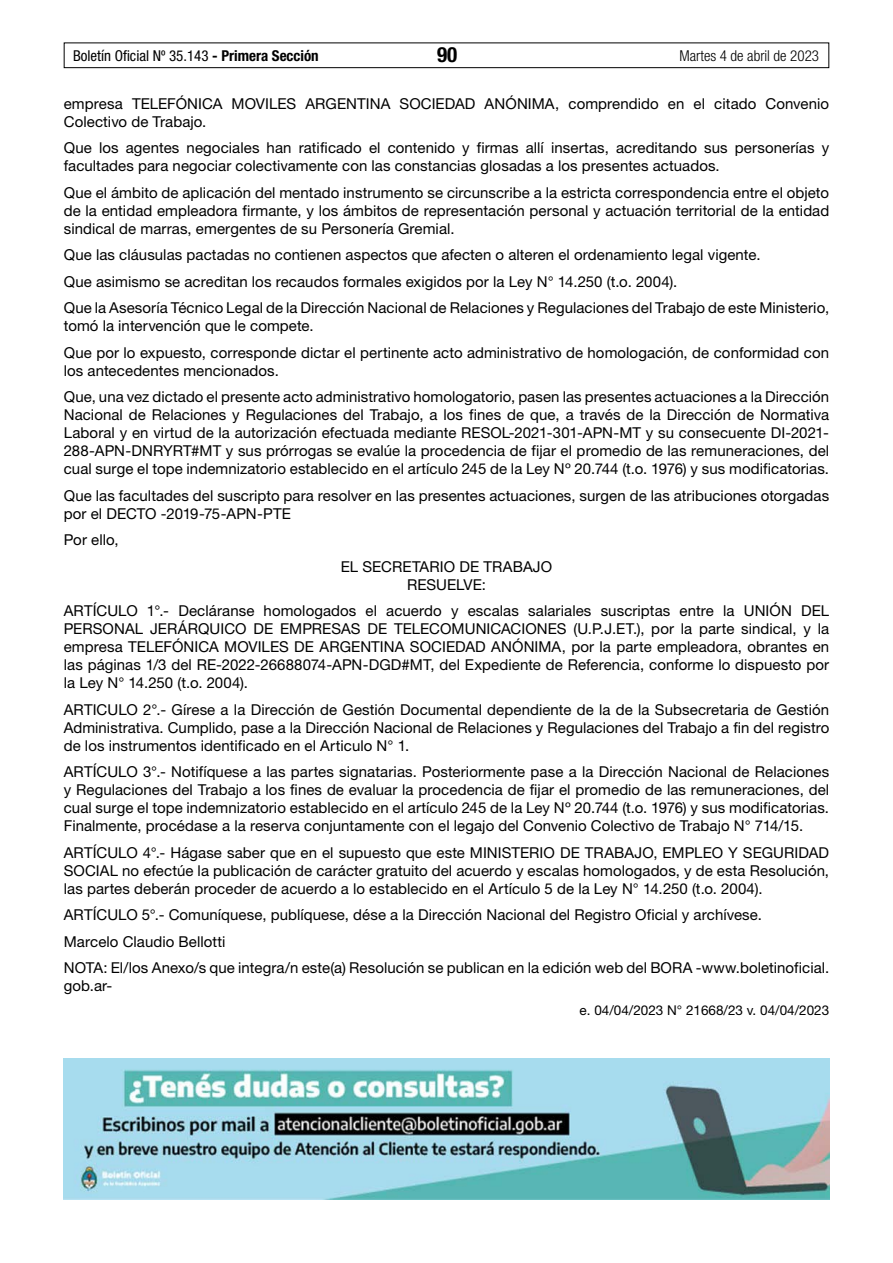
<style>
.page{position:relative;width:893px;height:1263px;background:#fff}
.page>*{position:absolute;margin:0;border:0;box-sizing:border-box;transform-origin:0 0}
.t1{font:700 condensed 21px "Helvetica Neue LT Std";color:#000}
.t2{font:15px/18px "Helvetica Neue LT Std";letter-spacing:.005em;color:#000}
.t3{font:condensed 15px "Helvetica Neue LT Std";color:#000}
.t4{font:300 condensed 15px "Helvetica Neue LT Std";color:#000}
.t5{font:13.5px "Helvetica Neue LT Std";color:#000}
.s1{font-weight:700}
</style>
<div class="page">
<div style="left:64px;top:43px;width:765px;height:25px;border:1px solid #000"></div>
<img style="left:64px;top:1059px;width:765px;height:140px">
<p class="t3" style="left:73px;top:47px;width:247px">Boletín Oficial Nº 35.143 <span class="s1">- Primera Sección</span></p>
<h1 class="t1" style="left:437px;top:42px;width:22px">90</h1>
<p class="t4" style="left:679px;top:47px;width:141px">Martes 4 de abril de 2023</p>
<p class="t2" style="left:64px;top:94px;width:767px">empresa TELEFÓNICA MOVILES ARGENTINA SOCIEDAD ANÓNIMA, comprendido en el citado Convenio<br>Colectivo de Trabajo.</p>
<p class="t2" style="left:64px;top:138px;width:767px">Que los agentes negociales han ratificado el contenido y firmas allí insertas, acreditando sus personerías y facultades para negociar colectivamente con las constancias glosadas a los presentes actuados.</p>
<p class="t2" style="left:64px;top:183px;width:767px;text-align:justify">Que el ámbito de aplicación del mentado instrumento se circunscribe a la estricta correspondencia entre el objeto de la entidad empleadora firmante, y los ámbitos de representación personal y actuación territorial de la entidad sindical de marras, emergentes de su Personería Gremial.</p>
<p class="t2" style="left:64px;top:241px;width:767px;line-height:26.5px">Que las cláusulas pactadas no contienen aspectos que afecten o alteren el ordenamiento legal vigente.<br>Que asimismo se acreditan los recaudos formales exigidos por la Ley N° 14.250 (t.o. 2004).<br>Que la Asesoría Técnico Legal de la Dirección Nacional de Relaciones y Regulaciones del Trabajo de este Ministerio,</p>
<p class="t2" style="left:64px;top:312px;width:767px;line-height:26.5px">tomó la intervención que le compete.<br>Que por lo expuesto, corresponde dictar el pertinente acto administrativo de homologación, de conformidad con</p>
<p class="t2" style="left:64px;top:357px;width:767px;line-height:26.5px">los antecedentes mencionados.<br>Que, una vez dictado el presente acto administrativo homologatorio, pasen las presentes actuaciones a la Dirección</p>
<p class="t2" style="left:64px;top:406px;width:767px;text-align:justify">Nacional de Relaciones y Regulaciones del Trabajo, a los fines de que, a través de la Dirección de Normativa Laboral y en virtud de la autorización efectuada mediante RESOL-2021-301-APN-MT y su consecuente DI-2021- 288-APN-DNRYRT#MT y sus prórrogas se evalúe la procedencia de fijar el promedio de las remuneraciones, del cual surge el tope indemnizatorio establecido en el artículo 245 de la Ley Nº 20.744 (t.o. 1976) y sus modificatorias.</p>
<p class="t2" style="left:64px;top:486px;width:767px">Que las facultades del suscripto para resolver en las presentes actuaciones, surgen de las atribuciones otorgadas por el DECTO -2019-75-APN-PTE</p>
<p class="t2" style="left:64px;top:531px;width:56px">Por ello,</p>
<p class="t2" style="left:341px;top:557px;width:213px;text-align:center">EL SECRETARIO DE TRABAJO<br>RESUELVE:</p>
<p class="t2" style="left:64px;top:602px;width:767px;text-align:justify">ARTÍCULO 1°.- Decláranse homologados el acuerdo y escalas salariales suscriptas entre la UNIÓN DEL PERSONAL JERÁRQUICO DE EMPRESAS DE TELECOMUNICACIONES (U.P.J.ET.), por la parte sindical, y la empresa TELEFÓNICA MOVILES DE ARGENTINA SOCIEDAD ANÓNIMA, por la parte empleadora, obrantes en las páginas 1/3 del RE-2022-26688074-APN-DGD#MT, del Expediente de Referencia, conforme lo dispuesto por la Ley N° 14.250 (t.o. 2004).</p>
<p class="t2" style="left:64px;top:700px;width:767px;text-align:justify">ARTICULO 2°.- Gírese a la Dirección de Gestión Documental dependiente de la de la Subsecretaria de Gestión Administrativa. Cumplido, pase a la Dirección Nacional de Relaciones y Regulaciones del Trabajo a fin del registro de los instrumentos identificado en el Articulo N° 1.</p>
<p class="t2" style="left:64px;top:763px;width:767px;text-align:justify">ARTÍCULO 3°.- Notifíquese a las partes signatarias. Posteriormente pase a la Dirección Nacional de Relaciones y Regulaciones del Trabajo a los fines de evaluar la procedencia de fijar el promedio de las remuneraciones, del cual surge el tope indemnizatorio establecido en el artículo 245 de la Ley Nº 20.744 (t.o. 1976) y sus modificatorias.<br>Finalmente, procédase a la reserva conjuntamente con el legajo del Convenio Colectivo de Trabajo N° 714/15.</p>
<p class="t2" style="left:64px;top:843px;width:767px;text-align:justify">ARTÍCULO 4°.- Hágase saber que en el supuesto que este MINISTERIO DE TRABAJO, EMPLEO Y SEGURIDAD SOCIAL no efectúe la publicación de carácter gratuito del acuerdo y escalas homologados, y de esta Resolución, las partes deberán proceder de acuerdo a lo establecido en el Artículo 5 de la Ley N° 14.250 (t.o. 2004).</p>
<p class="t2" style="left:64px;top:901px;width:767px;line-height:26.5px">ARTÍCULO 5°.- Comuníquese, publíquese, dése a la Dirección Nacional del Registro Oficial y archívese.<br>Marcelo Claudio Bellotti<br>NOTA: El/los Anexo/s que integra/n este(a) Resolución se publican en la edición web del BORA -www.boletinoficial.</p>
<p class="t2" style="left:64px;top:977px;width:50px">gob.ar-</p>
<p class="t5" style="left:580px;top:1002px;width:251px">e. 04/04/2023 N° 21668/23 v. 04/04/2023</p>
</div>
